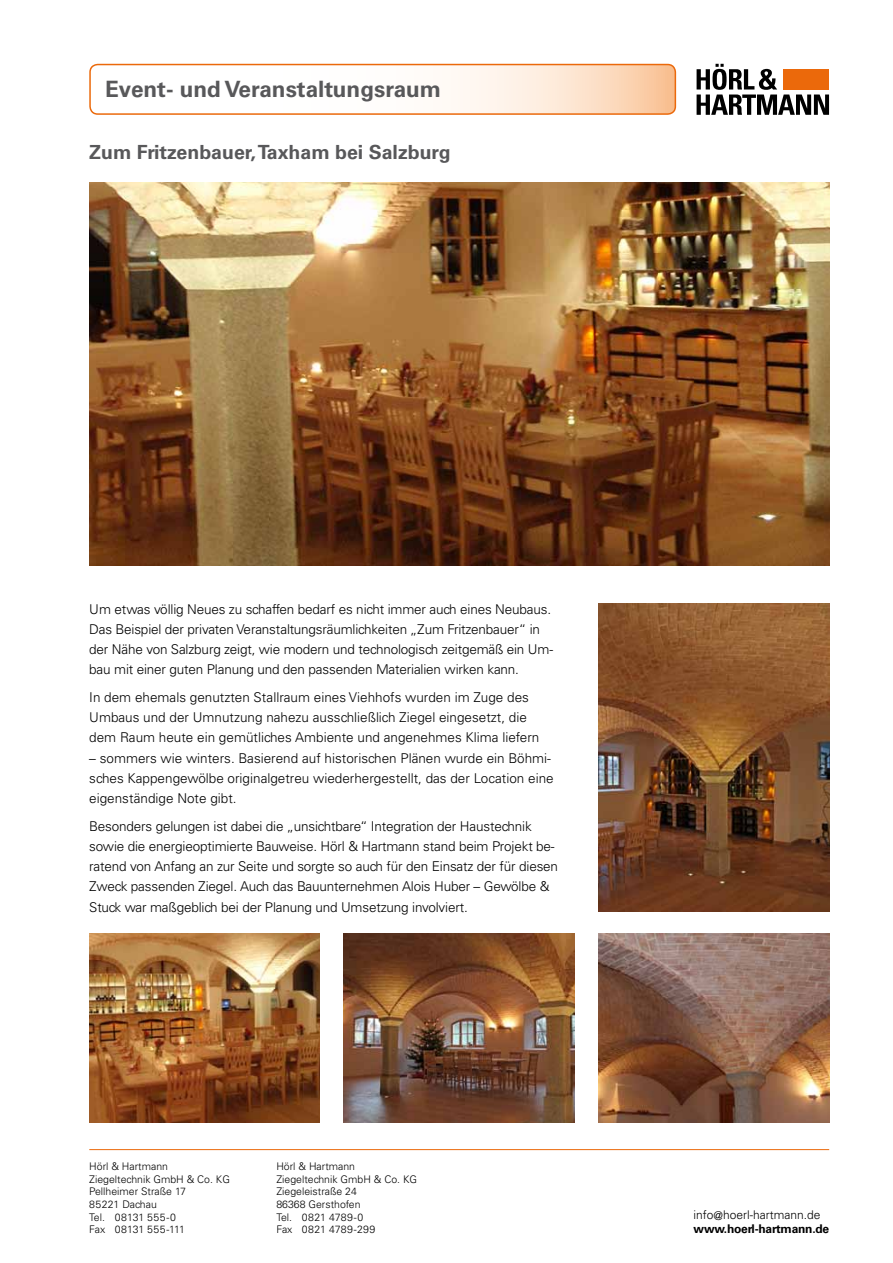
<style>
.page{position:relative;width:893px;height:1263px;background:#fff}
.page>*{position:absolute;margin:0;border:0;box-sizing:border-box;transform-origin:0 0}
.t1{font:700 22.5px "Univers LT Std";color:#58585a}
.t2{font:700 19.5px "Univers LT Std";color:#58585a}
.t3{font:300 13.5px/20.2px "Univers LT Std";letter-spacing:-.01em;color:#000}
.t4{font:300 12px "Univers LT Std";color:#000}
.t5{font:700 12px "Univers LT Std";letter-spacing:-.02em;color:#000}
.t6{font:300 10.5px/12.6px "Univers LT Std";color:#000}
</style>
<div class="page">
<img style="left:89px;top:183px;width:740px;height:383px">
<svg style="left:92px;top:65px;width:583px;height:47px"></svg>
<div style="left:89px;top:64px;width:587px;height:51px;border:2px solid #eb690b;border-radius:8px"></div>
<svg style="left:697px;top:64px;width:132px;height:51px"></svg>
<div style="left:783px;top:69px;width:46px;height:20px;background:#eb690b"></div>
<hr style="left:89px;top:1149px;width:740px;height:1px;background:#eb690b">
<img style="left:598px;top:604px;width:231px;height:307px">
<img style="left:598px;top:933px;width:231px;height:190px">
<img style="left:89px;top:933px;width:231px;height:190px">
<img style="left:344px;top:933px;width:231px;height:190px">
<h1 class="t1" style="left:105px;top:76px;width:337px">Event- und Veranstaltungsraum</h1>
<h2 class="t2" style="left:89px;top:140px;width:363px">Zum Fritzenbauer, Taxham bei Salzburg</h2>
<p class="t3" style="left:89px;top:599px;width:465px">Um etwas völlig Neues zu schaffen bedarf es nicht immer auch eines Neubaus.<br>Das Beispiel der privaten Veranstaltungsräumlichkeiten „Zum Fritzenbauer“ in der Nähe von Salzburg zeigt, wie modern und technologisch zeitgemäß ein Um&shy;bau mit einer guten Planung und den passenden Materialien wirken kann.</p>
<p class="t3" style="left:89px;top:687px;width:451px">In dem ehemals genutzten Stallraum eines Viehhofs wurden im Zuge des<br>Umbaus und der Umnutzung nahezu ausschließlich Ziegel eingesetzt, die dem Raum heute ein gemütliches Ambiente und angenehmes Klima liefern</p>
<p class="t3" style="left:89px;top:748px;width:466px">– sommers wie winters. Basierend auf historischen Plänen wurde ein Böhmi&shy;sches Kappengewölbe originalgetreu wiederhergestellt, das der Location eine eigenständige Note gibt.</p>
<p class="t3" style="left:89px;top:816px;width:470px">Besonders gelungen ist dabei die „unsichtbare“ Integration der Haustechnik sowie die energieoptimierte Bauweise. Hörl &amp; Hartmann stand beim Projekt be&shy;ratend von Anfang an zur Seite und sorgte so auch für den Einsatz der für diesen Zweck passenden Ziegel. Auch das Bauunternehmen Alois Huber – Gewölbe &amp; Stuck war maßgeblich bei der Planung und Umsetzung involviert.</p>
<p class="t6" style="left:89px;top:1160px;width:142px">Hörl &amp; Hartmann<br>Ziegeltechnik GmbH &amp; Co. KG<br>Pellheimer Straße 17<br>85221 Dachau<br>Tel. 08131 555-0<br>Fax 08131 555-111</p>
<p class="t6" style="left:276px;top:1160px;width:142px">Hörl &amp; Hartmann<br>Ziegeltechnik GmbH &amp; Co. KG<br>Ziegeleistraße 24<br>86368 Gersthofen<br>Tel. 0821 4789-0<br>Fax 0821 4789-299</p>
<p class="t4" style="left:694px;top:1207px;width:128px">info@hoerl-hartmann.de</p>
<p class="t5" style="left:694px;top:1222px;width:137px">www.hoerl-hartmann.de</p>
</div>
